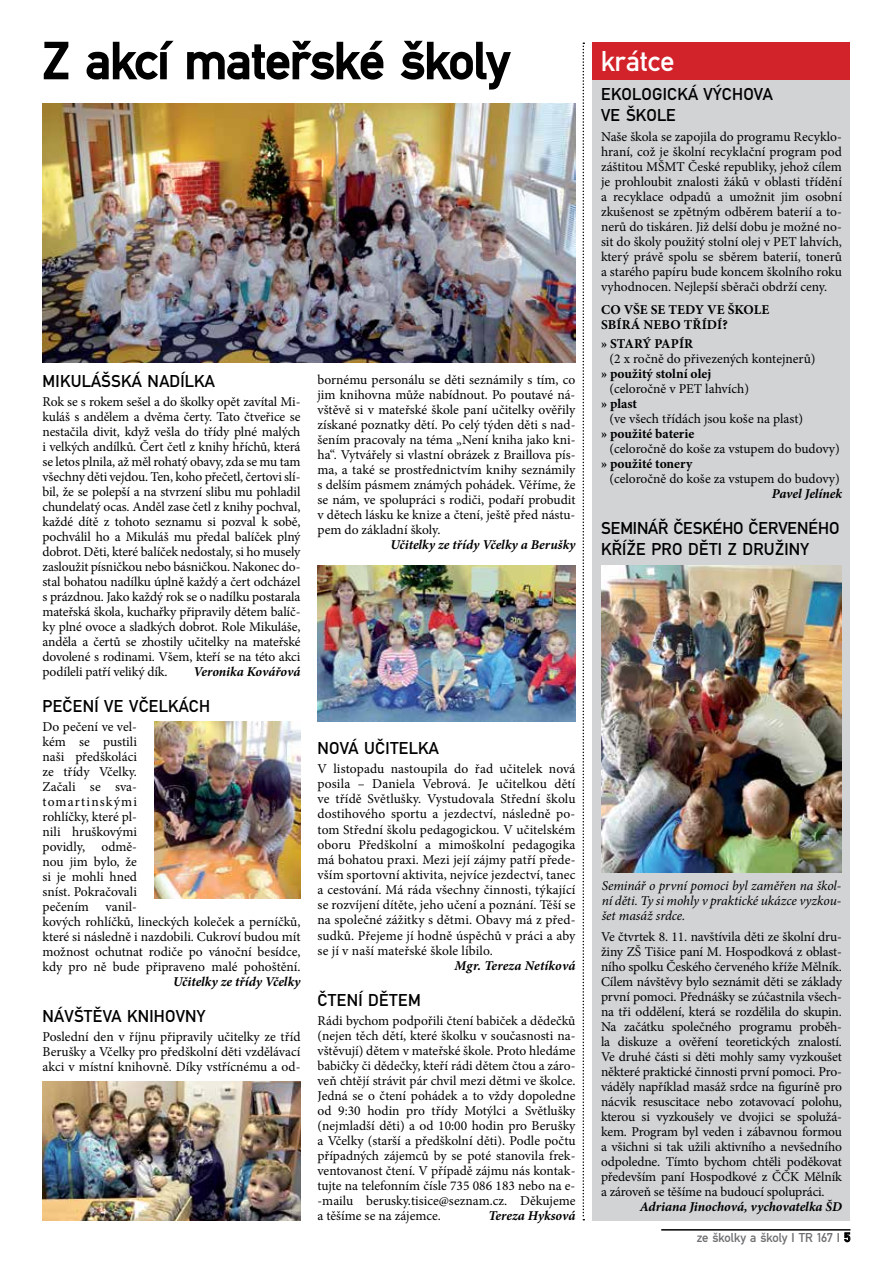
<style>
.page{position:relative;width:893px;height:1263px;background:#fff}
.page>*{position:absolute;margin:0;border:0;box-sizing:border-box;transform-origin:0 0}
.t1{font:54px "Fette Mit DOT";color:#000}
.t2{font:30px "Fette Mit DOT";color:#fff}
.t3{font:18px/21px "Fette Mit DOT";letter-spacing:.015em;color:#000}
.t4{font:18px/21px "Fette Mit DOT";letter-spacing:-.005em;color:#000}
.t5{font:13.5px/15px "Minion Pro";color:#000;text-align:justify}
.t6{font:italic 700 13.5px "Minion Pro";letter-spacing:-.005em;color:#000}
.t7{font:700 13.5px/15px "Minion Pro";color:#000}
.t8{font:italic 13.5px/15px "Minion Pro";letter-spacing:-.005em;color:#000;text-align:justify}
.t9{font:13.5px "Fette Mit DOT";color:#6d6e71}
.s1{color:#000}
</style>
<div class="page">
<div style="left:592px;top:43px;width:258px;height:1177px;background:#d1d3d4"></div>
<div style="left:592px;top:43px;width:258px;height:37px;background:#d2232a"></div>
<hr style="left:661px;top:1229px;width:189px;height:1px;background:#000">
<svg style="left:844px;top:1232px;width:6px;height:10px"></svg>
<svg style="left:583px;top:43px;width:1px;height:1177px"></svg>
<img style="left:602px;top:566px;width:239px;height:306px">
<img style="left:43px;top:103px;width:532px;height:259px">
<img style="left:154px;top:722px;width:146px;height:177px">
<img style="left:43px;top:1081px;width:257px;height:139px">
<img style="left:317px;top:566px;width:258px;height:156px">
<svg style="left:43px;top:41px;width:26px;height:39px"></svg>
<svg style="left:86px;top:40px;width:88px;height:40px"></svg>
<svg style="left:187px;top:40px;width:197px;height:40px"></svg>
<svg style="left:400px;top:40px;width:111px;height:50px"></svg>
<h1 class="t1" style="left:43px;top:31px;width:469px">Z akcí mateřské školy</h1>
<h3 class="t3" style="left:43px;top:370px;width:174px">MIKULÁŠSKÁ NADÍLKA</h3>
<p class="t5" style="left:43px;top:394px;width:259px">Rok se s rokem sešel a do školky opět zavítal Mi&shy;kuláš s andělem a dvěma čerty. Tato čtveřice se nestačila divit, když vešla do třídy plné malých i velkých andílků. Čert četl z knihy hříchů, která se letos plnila, až měl rohatý obavy, zda se mu tam všechny děti vejdou. Ten, koho přečetl, čertovi slí&shy;bil, že se polepší a na stvrzení slibu mu pohladil chundelatý ocas. Anděl zase četl z knihy pochval, každé dítě z tohoto seznamu si pozval k sobě, pochválil ho a Mikuláš mu předal balíček plný dobrot. Děti, které balíček nedostaly, si ho musely zasloužit písničkou nebo básničkou. Nakonec do&shy;stal bohatou nadílku úplně každý a čert odcházel s prázdnou. Jako každý rok se o nadílku postarala mateřská škola, kuchařky připravily dětem balíč&shy;ky plné ovoce a sladkých dobrot. Role Mikuláše, anděla a čertů se zhostily učitelky na mateřské dovolené s rodinami. Všem, kteří se na této akci podíleli patří veliký dík.</p>
<p class="t6" style="left:194px;top:662px;width:108px">Veronika Kovářová</p>
<h3 class="t3" style="left:43px;top:696px;width:169px">PEČENÍ VE VČELKÁCH</h3>
<p class="t5" style="left:43px;top:719px;width:259px;text-align:left">Do pečení ve vel-<br>kém se pustili<br>naši předškoláci<br>ze třídy Včelky.<br>Začali se sva-<br>tomartinskými<br>rohlíčky, které pl-<br>nili hruškovými<br>povidly, odmě-<br>nou jim bylo, že<br>si je mohli hned<br>sníst. Pokračovali<br>pečením vanil-<br>kových rohlíčků, lineckých koleček a perníčků, které si následně i nazdobili. Cukroví budou mít možnost ochutnat rodiče po vánoční besídce, kdy pro ně bude připraveno malé pohoštění.</p>
<p class="t6" style="left:173px;top:972px;width:129px">Učitelky ze třídy Včelky</p>
<h3 class="t3" style="left:43px;top:1006px;width:164px">NÁVŠTĚVA KNIHOVNY</h3>
<p class="t5" style="left:43px;top:1030px;width:259px">Poslední den v říjnu připravily učitelky ze tříd Berušky a Včelky pro předškolní děti vzdělávací akci v místní knihovně. Díky vstřícnému a od-</p>
<p class="t5" style="left:317px;top:373px;width:259px">bornému personálu se děti seznámily s tím, co jim knihovna může nabídnout. Po poutavé ná&shy;vštěvě si v mateřské škole paní učitelky ověřily získané poznatky dětí. Po celý týden děti s nad&shy;šením pracovaly na téma „Není kniha jako kni&shy;ha“. Vytvářely si vlastní obrázek z Braillova pís&shy;ma, a také se prostřednictvím knihy seznámily s delším pásmem známých pohádek. Věříme, že se nám, ve spolupráci s rodiči, podaří probudit v dětech lásku ke knize a čtení, ještě před nástu&shy;pem do základní školy.</p>
<p class="t6" style="left:390px;top:535px;width:187px">Učitelky ze třídy Včelky a Berušky</p>
<h3 class="t3" style="left:318px;top:737px;width:123px">NOVÁ UČITELKA</h3>
<p class="t5" style="left:317px;top:761px;width:259px">V listopadu nastoupila do řad učitelek nová posila – Daniela Vebrová. Je učitelkou dětí ve třídě Světlušky. Vystudovala Střední školu dostihového sportu a jezdectví, následně po&shy;tom Střední školu pedagogickou. V učitelském oboru Předškolní a mimoškolní pedagogika má bohatou praxi. Mezi její zájmy patří přede&shy;vším sportovní aktivita, nejvíce jezdectví, tanec a cestování. Má ráda všechny činnosti, týkající se rozvíjení dítěte, jeho učení a poznání. Těší se na společné zážitky s dětmi. Obavy má z před&shy;sudků. Přejeme jí hodně úspěchů v práci a aby se jí v naší mateřské škole líbilo.</p>
<p class="t6" style="left:454px;top:956px;width:122px">Mgr. Tereza Netíková</p>
<h3 class="t3" style="left:318px;top:989px;width:105px">ČTENÍ DĚTEM</h3>
<p class="t5" style="left:317px;top:1013px;width:259px">Rádi bychom podpořili čtení babiček a dědečků (nejen těch dětí, které školku v současnosti na&shy;vštěvují) dětem v mateřské škole. Proto hledáme babičky či dědečky, kteří rádi dětem čtou a záro&shy;veň chtějí strávit pár chvil mezi dětmi ve školce.<br>Jedná se o čtení pohádek a to vždy dopoledne od 9:30 hodin pro třídy Motýlci a Světlušky (nejmladší děti) a od 10:00 hodin pro Berušky a Včelky (starší a předškolní děti). Podle počtu případných zájemců by se poté stanovila frek&shy;ventovanost čtení. V případě zájmu nás kontak&shy;tujte na telefonním čísle 735 086 183 nebo na e--mailu berusky.tisice@seznam.cz. Děkujeme a těšíme se na zájemce.</p>
<p class="t6" style="left:488px;top:1206px;width:89px">Tereza Hyksová</p>
<h2 class="t2" style="left:601px;top:45px;width:75px">krátce</h2>
<h3 class="t3" style="left:601px;top:84px;width:173px">EKOLOGICKÁ VÝCHOVA<br>VE ŠKOLE</h3>
<p class="t5" style="left:601px;top:129px;width:242px">Naše škola se zapojila do programu Recyklo&shy;hraní, což je školní recyklační program pod záštitou MŠMT České republiky, jehož cílem je prohloubit znalosti žáků v oblasti třídění a recyklace odpadů a umožnit jim osobní zkušenost se zpětným odběrem baterií a to&shy;nerů do tiskáren. Již delší dobu je možné no&shy;sit do školy použitý stolní olej v PET lahvích, který právě spolu se sběrem baterií, tonerů a starého papíru bude koncem školního roku vyhodnocen. Nejlepší sběrači obdrží ceny.</p>
<p class="t7" style="left:601px;top:302px;width:170px">CO VŠE SE TEDY VE ŠKOLE<br>SBÍRÁ NEBO TŘÍDÍ?</p>
<p class="t7" style="left:601px;top:336px;width:94px">» STARÝ PAPÍR</p>
<p class="t5" style="left:609px;top:351px;width:208px">(2 x ročně do přivezených kontejnerů)</p>
<p class="t7" style="left:601px;top:366px;width:112px">» použitý stolní olej</p>
<p class="t5" style="left:609px;top:381px;width:141px">(celoročně v PET lahvích)</p>
<p class="t7" style="left:601px;top:396px;width:38px">» plast</p>
<p class="t5" style="left:609px;top:411px;width:195px">(ve všech třídách jsou koše na plast)</p>
<p class="t7" style="left:601px;top:426px;width:95px">» použité baterie</p>
<p class="t5" style="left:609px;top:441px;width:232px">(celoročně do koše za vstupem do budovy)</p>
<p class="t7" style="left:601px;top:456px;width:93px">» použité tonery</p>
<p class="t5" style="left:609px;top:471px;width:232px">(celoročně do koše za vstupem do budovy)</p>
<p class="t6" style="left:772px;top:484px;width:72px">Pavel Jelínek</p>
<h3 class="t4" style="left:601px;top:518px;width:240px">SEMINÁŘ ČESKÉHO ČERVENÉHO<br>KŘÍŽE PRO DĚTI Z DRUŽINY</h3>
<p class="t8" style="left:602px;top:878px;width:241px">Seminář o první pomoci byl zaměřen na škol&shy;ní děti. Ty si mohly v praktické ukázce vyzkou&shy;šet masáž srdce.</p>
<p class="t5" style="left:601px;top:929px;width:242px">Ve čtvrtek 8. 11. navštívila děti ze školní dru&shy;žiny ZŠ Tišice paní M. Hospodková z oblast&shy;ního spolku Českého červeného kříže Mělník.<br>Cílem návštěvy bylo seznámit děti se základy první pomoci. Přednášky se zúčastnila všech&shy;na tři oddělení, která se rozdělila do skupin.<br>Na začátku společného programu proběh&shy;la diskuze a ověření teoretických znalostí.<br>Ve druhé části si děti mohly samy vyzkoušet některé praktické činnosti první pomoci. Pro&shy;váděly například masáž srdce na figuríně pro nácvik resuscitace nebo zotavovací polohu, kterou si vyzkoušely ve dvojici se spolužá&shy;kem. Program byl veden i zábavnou formou a všichni si tak užili aktivního a nevšedního odpoledne. Tímto bychom chtěli poděkovat především paní Hospodkové z ČČK Mělník a zároveň se těšíme na budoucí spolupráci.</p>
<p class="t6" style="left:640px;top:1197px;width:204px">Adriana Jinochová, vychovatelka ŠD</p>
<p class="t9" style="left:697px;top:1230px;width:155px">ze školky a školy I TR 167 I <span class="s1">5</span></p>
</div>
